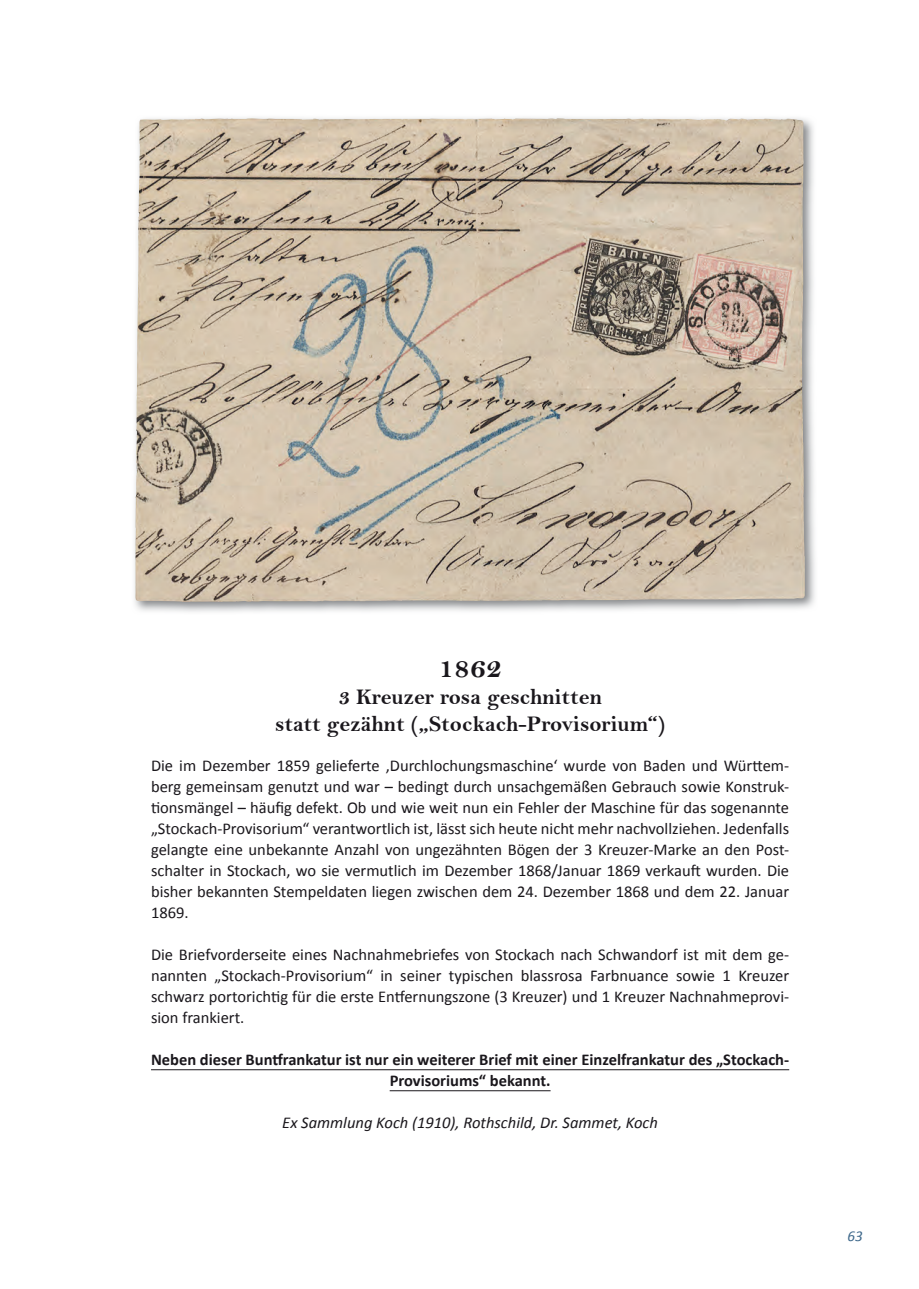
<style>
.page{position:relative;width:919px;height:1289px;background:#fff}
.page>*{position:absolute;margin:0;border:0;box-sizing:border-box;transform-origin:0 0}
.t1{font:30px "Bell MT Bold";color:#1a171c}
.t2{font:22.5px/27px "Bell MT Bold";color:#1a171c;text-align:center}
.t3{font:16.5px/21px "Calibri";color:#1a171c;text-align:justify}
.t4{font:700 16.5px/21px "Calibri";color:#1a171c;text-align:center}
.t5{font:italic 16.5px "Calibri";color:#1a171c}
.t6{font:italic 15px "Calibri";color:#3d678a}
</style>
<div class="page">
<hr style="left:151px;top:1069px;width:638px;height:1px;background:#1a171c">
<hr style="left:389px;top:1090px;width:161px;height:1px;background:#1a171c">
<img style="left:134px;top:117px;width:681px;height:495px">
<img style="left:135px;top:118px;width:421px;height:484px">
<h1 class="t1" style="left:438px;top:650px;width:65px">1862</h1>
<h2 class="t2" style="left:275px;top:683px;width:391px">3 Kreuzer rosa geschnitten<br>statt gezähnt („Stockach-Provisorium“)</h2>
<p class="t3" style="left:151px;top:755px;width:639px">Die im Dezember 1859 gelieferte ‚Durchlochungsmaschine‘ wurde von Baden und Württem&shy;berg gemeinsam genutzt und war – bedingt durch unsachgemäßen Gebrauch sowie Konstruk&shy;tionsmängel – häufig defekt. Ob und wie weit nun ein Fehler der Maschine für das sogenannte „Stockach-Provisorium“ verantwortlich ist, lässt sich heute nicht mehr nachvollziehen. Jedenfalls gelangte eine unbekannte Anzahl von ungezähnten Bögen der 3 Kreuzer-Marke an den Post&shy;schalter in Stockach, wo sie vermutlich im Dezember 1868/Januar 1869 verkauft wurden. Die bisher bekannten Stempeldaten liegen zwischen dem 24. Dezember 1868 und dem 22. Januar 1869.</p>
<p class="t3" style="left:151px;top:944px;width:639px">Die Briefvorderseite eines Nachnahmebriefes von Stockach nach Schwandorf ist mit dem ge&shy;nannten „Stockach-Provisorium“ in seiner typischen blassrosa Farbnuance sowie 1 Kreuzer schwarz portorichtig für die erste Entfernungszone (3 Kreuzer) und 1 Kreuzer Nachnahmeprovi&shy;sion frankiert.</p>
<p class="t4" style="left:151px;top:1049px;width:639px">Neben dieser Buntfrankatur ist nur ein weiterer Brief mit einer Einzelfrankatur des „Stockach-<br>Provisoriums“ bekannt.</p>
<p class="t5" style="left:282px;top:1111px;width:377px">Ex Sammlung Koch (1910), Rothschild, Dr. Sammet, Koch</p>
<p class="t6" style="left:847px;top:1225px;width:17px">63</p>
</div>
